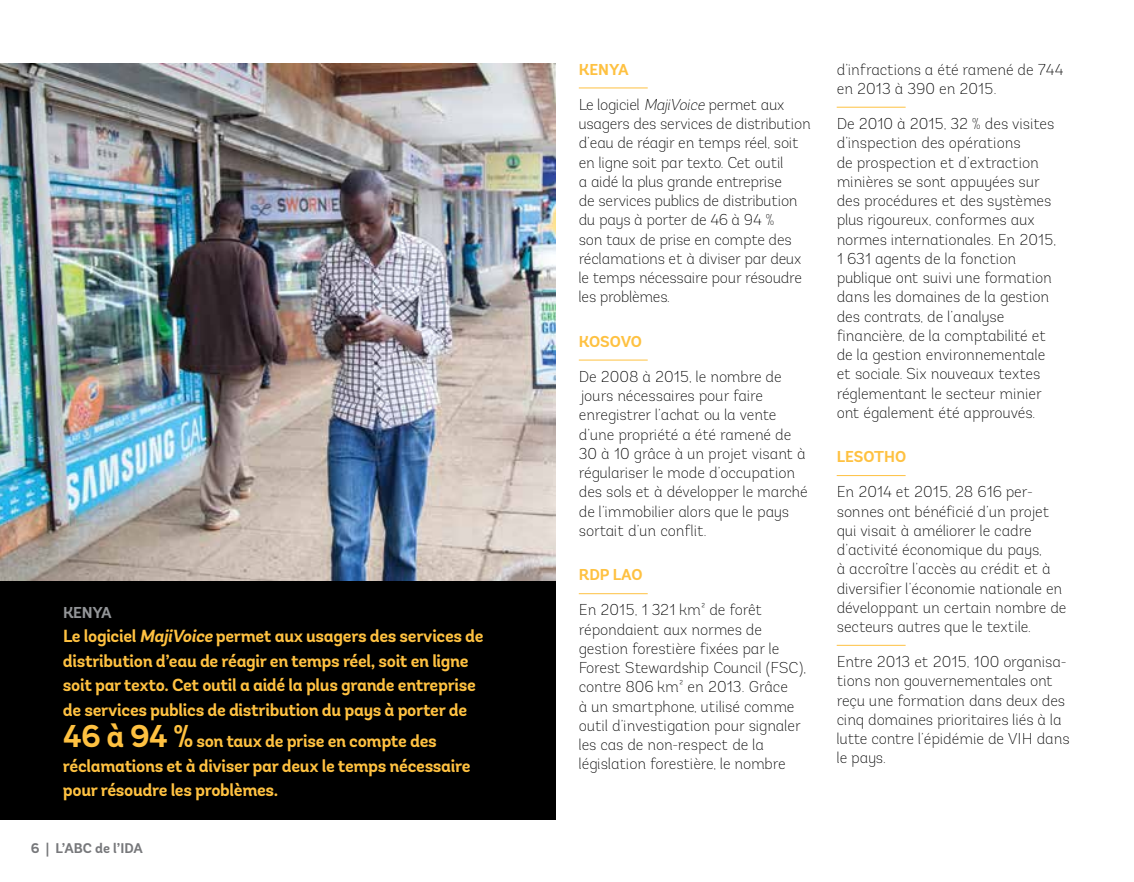
<style>
.page{position:relative;width:1134px;height:882px;background:#fff}
.page>*{position:absolute;margin:0;border:0;box-sizing:border-box;transform-origin:0 0}
.t1{font:700 17.5px/24.5px "Andes";letter-spacing:-.02em;color:#fec141}
.t2{font:200 15.75px/19.2px "Andes";letter-spacing:-.005em;color:#000}
.t3{font:700 15.75px "Andes";color:#fec141}
.t4{font:700 15.75px "Andes";color:#939598}
.t5{font:700 14px "Andes";color:#77787b}
.s1{font-style:italic}
.s2{font-size:31.5px}
</style>
<div class="page">
<hr style="left:579px;top:88px;width:69px;height:1px;background:#fec141">
<hr style="left:579px;top:360px;width:69px;height:1px;background:#fec141">
<hr style="left:579px;top:593px;width:69px;height:1px;background:#fec141">
<hr style="left:837px;top:107px;width:69px;height:1px;background:#fec141">
<hr style="left:837px;top:475px;width:69px;height:1px;background:#fec141">
<hr style="left:837px;top:645px;width:69px;height:1px;background:#fec141">
<div style="left:0;top:581px;width:555px;height:238px;background:#000"></div>
<img style="left:0;top:63px;width:555px;height:518px">
<p class="t4" style="left:63px;top:603px;width:30px">Kenya</p>
<p class="t1" style="left:63px;top:625px;width:422px">Le logiciel <span class="s1">MajiVoice</span> permet aux usagers des services de distribution d’eau de réagir en temps réel, soit en ligne soit par texto. Cet outil a aidé la plus grande entreprise de services publics de distribution du pays à porter de</p>
<p class="t1" style="left:63px;top:730px;width:409px"><span class="s2">46 à 94 %</span> son taux de prise en compte des réclamations et à diviser par deux le temps nécessaire pour résoudre les problèmes.</p>
<p class="t5" style="left:31px;top:840px;width:114px">6 | L’ABC de l’IDA</p>
<p class="t3" style="left:579px;top:60px;width:31px">Kenya</p>
<p class="t2" style="left:579px;top:95px;width:234px">Le logiciel <span class="s1">MajiVoice</span> permet aux usagers des services de distribution d’eau de réagir en temps réel, soit en ligne soit par texto. Cet outil<br>a aidé la plus grande entreprise<br>de services publics de distribution du pays à porter de 46 à 94 %<br>son taux de prise en compte des réclamations et à diviser par deux le temps nécessaire pour résoudre les problèmes.</p>
<p class="t3" style="left:579px;top:332px;width:65px">Kosovo</p>
<p class="t2" style="left:579px;top:367px;width:230px">De 2008 à 2015, le nombre de jours nécessaires pour faire enregistrer l’achat ou la vente d’une propriété a été ramené de<br>30 à 10 grâce à un projet visant à régulariser le mode d’occupation des sols et à développer le marché de l’immobilier alors que le pays sortait d’un conflit.</p>
<p class="t3" style="left:579px;top:565px;width:65px">RDP lao</p>
<p class="t2" style="left:579px;top:601px;width:229px">En 2015, 1 321 km² de forêt répondaient aux normes de gestion forestière fixées par le<br>Forest Stewardship Council (FSC), contre 806 km² en 2013. Grâce<br>à un smartphone, utilisé comme outil d’investigation pour signaler les cas de non-respect de la législation forestière, le nombre</p>
<p class="t2" style="left:837px;top:60px;width:228px">d’infractions a été ramené de 744 en 2013 à 390 en 2015.</p>
<p class="t2" style="left:837px;top:114px;width:221px">De 2010 à 2015, 32 % des visites d’inspection des opérations<br>de prospection et d’extraction minières se sont appuyées sur des procédures et des systèmes plus rigoureux, conformes aux normes internationales. En 2015,<br>1 631 agents de la fonction publique ont suivi une formation dans les domaines de la gestion des contrats, de l’analyse financière, de la comptabilité et de la gestion environnementale et sociale. Six nouveaux textes réglementant le secteur minier ont également été approuvés.</p>
<p class="t3" style="left:837px;top:447px;width:71px">Lesoth o</p>
<p class="t2" style="left:837px;top:482px;width:231px">En 2014 et 2015, 28 616 per&shy;sonnes ont bénéficié d’un projet qui visait à améliorer le cadre d’activité économique du pays,<br>à accroître l’accès au crédit et à diversifier l’économie nationale en développant un certain nombre de secteurs autres que le textile.</p>
<p class="t2" style="left:837px;top:652px;width:235px">Entre 2013 et 2015, 100 organisa&shy;tions non gouvernementales ont reçu une formation dans deux des cinq domaines prioritaires liés à la lutte contre l’épidémie de VIH dans le pays.</p>
</div>
